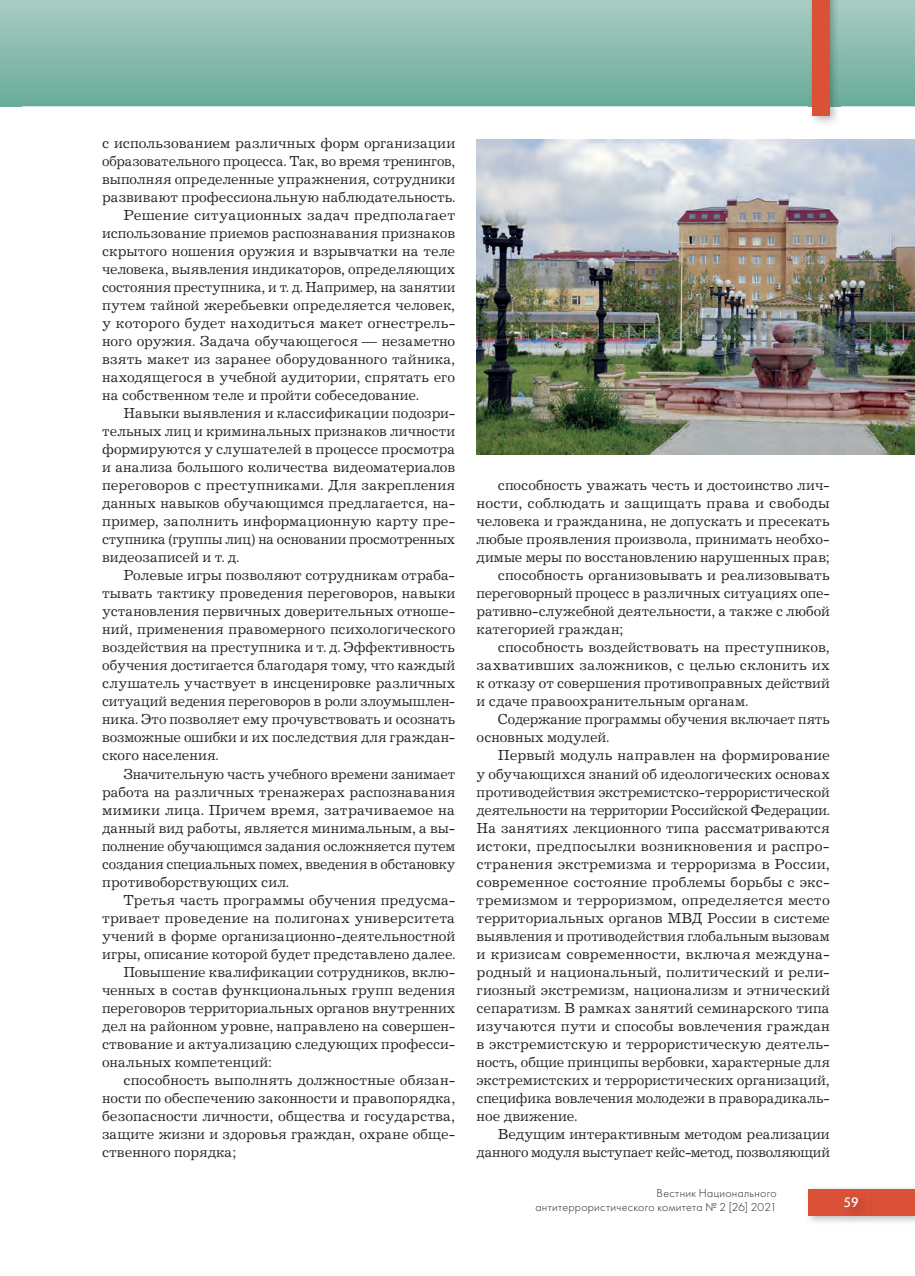
<style>
.page{position:relative;width:915px;height:1276px;background:#fff}
.page>*{position:absolute;margin:0;border:0;box-sizing:border-box;transform-origin:0 0}
.t1{font:15px "Journal C";color:#231f20}
.t2{font:15px "Journal C";letter-spacing:.02em;color:#231f20}
.t3{font:15px "Journal C";letter-spacing:-.02em;color:#231f20}
.t4{font:14.25px "Journal Sans C";color:#fff}
.t5{font:12px/14.4px "Futura Light C";letter-spacing:.025em;color:#231f20;text-align:right}
</style>
<div class="page">
<img style="left:476px;top:139px;width:438px;height:315px">
<svg style="left:21px;top:0;width:893px;height:106px;background:#89bbae"></svg>
<div style="left:0;top:0;width:21px;height:106px;background:linear-gradient(to bottom,#aacdc3,#6aab9a)"></div>
<img style="left:808px;top:1188px;width:106px;height:34px">
<div style="left:808px;top:1189px;width:106px;height:26px;background:#da5138"></div>
<img style="left:840px;top:1202px;width:30px;height:18px">
<img style="left:808px;top:0;width:31px;height:123px">
<div style="left:812px;top:0;width:17px;height:116px;background:#da5138"></div>
<p class="t1" style="left:102px;top:138px;width:354px">с использованием различных форм организации</p>
<p class="t1" style="left:102px;top:156px;width:354px">образовательного процесса. Так, во время тренингов,</p>
<p class="t1" style="left:102px;top:174px;width:354px">выполняя определенные упражнения, сотрудники</p>
<p class="t1" style="left:102px;top:192px;width:354px">развивают профессиональную наблюдательность.</p>
<p class="t2" style="left:123px;top:210px;width:333px">Решение ситуационных задач предполагает</p>
<p class="t1" style="left:102px;top:228px;width:354px">использование приемов распознавания признаков</p>
<p class="t1" style="left:102px;top:246px;width:354px">скрытого ношения оружия и взрывчатки на теле</p>
<p class="t1" style="left:102px;top:264px;width:354px">человека, выявления индикаторов, определяющих</p>
<p class="t1" style="left:102px;top:282px;width:354px">состояния преступника, и т. д. Например, на занятии</p>
<p class="t1" style="left:102px;top:300px;width:354px">путем тайной жеребьевки определяется человек,</p>
<p class="t1" style="left:102px;top:318px;width:354px">у которого будет находиться макет огнестрель-</p>
<p class="t1" style="left:102px;top:336px;width:354px">ного оружия. Задача обучающегося — незаметно</p>
<p class="t1" style="left:102px;top:354px;width:354px">взять макет из заранее оборудованного тайника,</p>
<p class="t1" style="left:102px;top:372px;width:354px">находящегося в учебной аудитории, спрятать его</p>
<p class="t1" style="left:102px;top:390px;width:318px">на собственном теле и пройти собеседование.</p>
<p class="t1" style="left:123px;top:408px;width:333px">Навыки выявления и классификации подозри-</p>
<p class="t1" style="left:102px;top:426px;width:354px">тельных лиц и криминальных признаков личности</p>
<p class="t1" style="left:102px;top:444px;width:354px">формируются у слушателей в процессе просмотра</p>
<p class="t1" style="left:102px;top:462px;width:354px">и анализа большого количества видеоматериалов</p>
<p class="t1" style="left:102px;top:480px;width:354px">переговоров с преступниками. Для закрепления</p>
<p class="t1" style="left:102px;top:498px;width:354px">данных навыков обучающимся предлагается, на-</p>
<p class="t1" style="left:102px;top:516px;width:354px">пример, заполнить информационную карту пре-</p>
<p class="t1" style="left:102px;top:534px;width:354px">ступника (группы лиц) на основании просмотренных</p>
<p class="t1" style="left:102px;top:552px;width:139px">видеозаписей и т. д.</p>
<p class="t1" style="left:123px;top:570px;width:333px">Ролевые игры позволяют сотрудникам отраба-</p>
<p class="t1" style="left:102px;top:588px;width:354px">тывать тактику проведения переговоров, навыки</p>
<p class="t1" style="left:102px;top:606px;width:354px">установления первичных доверительных отноше-</p>
<p class="t1" style="left:102px;top:624px;width:354px">ний, применения правомерного психологического</p>
<p class="t1" style="left:102px;top:642px;width:354px">воздействия на преступника и т. д. Эффективность</p>
<p class="t1" style="left:102px;top:660px;width:354px">обучения достигается благодаря тому, что каждый</p>
<p class="t1" style="left:102px;top:678px;width:354px">слушатель участвует в инсценировке различных</p>
<p class="t1" style="left:102px;top:696px;width:354px">ситуаций ведения переговоров в роли злоумышлен-</p>
<p class="t1" style="left:102px;top:714px;width:354px">ника. Это позволяет ему прочувствовать и осознать</p>
<p class="t1" style="left:102px;top:732px;width:354px">возможные ошибки и их последствия для граждан-</p>
<p class="t1" style="left:102px;top:750px;width:118px">ского населения.</p>
<p class="t1" style="left:123px;top:768px;width:333px">Значительную часть учебного времени занимает</p>
<p class="t1" style="left:102px;top:786px;width:354px">работа на различных тренажерах распознавания</p>
<p class="t1" style="left:102px;top:804px;width:354px">мимики лица. Причем время, затрачиваемое на</p>
<p class="t1" style="left:102px;top:822px;width:354px">данный вид работы, является минимальным, а вы-</p>
<p class="t1" style="left:102px;top:840px;width:354px">полнение обучающимся задания осложняется путем</p>
<p class="t1" style="left:102px;top:858px;width:354px">создания специальных помех, введения в обстановку</p>
<p class="t1" style="left:102px;top:876px;width:188px">противоборствующих сил.</p>
<p class="t1" style="left:123px;top:894px;width:333px">Третья часть программы обучения предусма-</p>
<p class="t1" style="left:102px;top:912px;width:354px">тривает проведение на полигонах университета</p>
<p class="t1" style="left:102px;top:930px;width:354px">учений в форме организационно-деятельностной</p>
<p class="t1" style="left:102px;top:948px;width:354px">игры, описание которой будет представлено далее.</p>
<p class="t1" style="left:123px;top:966px;width:333px">Повышение квалификации сотрудников, вклю-</p>
<p class="t1" style="left:102px;top:984px;width:354px">ченных в состав функциональных групп ведения</p>
<p class="t1" style="left:102px;top:1002px;width:355px">переговоров территориальных органов внутренних</p>
<p class="t1" style="left:102px;top:1020px;width:354px">дел на районном уровне, направлено на совершен-</p>
<p class="t1" style="left:102px;top:1038px;width:354px">ствование и актуализацию следующих професси-</p>
<p class="t1" style="left:102px;top:1056px;width:172px">ональных компетенций:</p>
<p class="t1" style="left:123px;top:1074px;width:333px">способность выполнять должностные обязан-</p>
<p class="t1" style="left:102px;top:1092px;width:354px">ности по обеспечению законности и правопорядка,</p>
<p class="t1" style="left:102px;top:1110px;width:354px">безопасности личности, общества и государства,</p>
<p class="t1" style="left:102px;top:1128px;width:354px">защите жизни и здоровья граждан, охране обще-</p>
<p class="t1" style="left:102px;top:1146px;width:136px">ственного порядка;</p>
<p class="t1" style="left:497px;top:480px;width:333px">способность уважать честь и достоинство лич-</p>
<p class="t2" style="left:476px;top:498px;width:354px">ности, соблюдать и защищать права и свободы</p>
<p class="t1" style="left:476px;top:516px;width:354px">человека и гражданина, не допускать и пресекать</p>
<p class="t1" style="left:476px;top:534px;width:354px">любые проявления произвола, принимать необхо-</p>
<p class="t1" style="left:476px;top:552px;width:354px">димые меры по восстановлению нарушенных прав;</p>
<p class="t1" style="left:497px;top:570px;width:333px">способность организовывать и реализовывать</p>
<p class="t1" style="left:476px;top:588px;width:354px">переговорный процесс в различных ситуациях опе-</p>
<p class="t1" style="left:476px;top:606px;width:354px">ративно-служебной деятельности, а также с любой</p>
<p class="t1" style="left:476px;top:624px;width:148px">категорией граждан;</p>
<p class="t1" style="left:497px;top:642px;width:333px">способность воздействовать на преступников,</p>
<p class="t1" style="left:476px;top:660px;width:354px">захвативших заложников, с целью склонить их</p>
<p class="t1" style="left:476px;top:678px;width:354px">к отказу от совершения противоправных действий</p>
<p class="t1" style="left:476px;top:696px;width:273px">и сдаче правоохранительным органам.</p>
<p class="t1" style="left:497px;top:714px;width:333px">Содержание программы обучения включает пять</p>
<p class="t1" style="left:476px;top:732px;width:134px">основных модулей.</p>
<p class="t1" style="left:497px;top:750px;width:333px">Первый модуль направлен на формирование</p>
<p class="t1" style="left:476px;top:768px;width:354px">у обучающихся знаний об идеологических основах</p>
<p class="t1" style="left:476px;top:786px;width:354px">противодействия экстремистско-террористической</p>
<p class="t1" style="left:476px;top:804px;width:354px">деятельности на территории Российской Федерации.</p>
<p class="t1" style="left:476px;top:822px;width:354px">На занятиях лекционного типа рассматриваются</p>
<p class="t1" style="left:476px;top:840px;width:354px">истоки, предпосылки возникновения и распро-</p>
<p class="t1" style="left:476px;top:858px;width:354px">странения экстремизма и терроризма в России,</p>
<p class="t1" style="left:476px;top:876px;width:354px">современное состояние проблемы борьбы с экс-</p>
<p class="t1" style="left:476px;top:894px;width:354px">тремизмом и терроризмом, определяется место</p>
<p class="t1" style="left:476px;top:912px;width:354px">территориальных органов МВД России в системе</p>
<p class="t1" style="left:476px;top:930px;width:354px">выявления и противодействия глобальным вызовам</p>
<p class="t1" style="left:476px;top:948px;width:354px">и кризисам современности, включая междуна-</p>
<p class="t1" style="left:476px;top:966px;width:354px">родный и национальный, политический и рели-</p>
<p class="t1" style="left:476px;top:984px;width:354px">гиозный экстремизм, национализм и этнический</p>
<p class="t1" style="left:476px;top:1002px;width:354px">сепаратизм. В рамках занятий семинарского типа</p>
<p class="t1" style="left:476px;top:1020px;width:354px">изучаются пути и способы вовлечения граждан</p>
<p class="t1" style="left:476px;top:1038px;width:354px">в экстремистскую и террористическую деятель-</p>
<p class="t1" style="left:476px;top:1056px;width:354px">ность, общие принципы вербовки, характерные для</p>
<p class="t1" style="left:476px;top:1074px;width:354px">экстремистских и террористических организаций,</p>
<p class="t1" style="left:476px;top:1092px;width:354px">специфика вовлечения молодежи в праворадикаль-</p>
<p class="t1" style="left:476px;top:1110px;width:102px">ное движение.</p>
<p class="t1" style="left:497px;top:1128px;width:333px">Ведущим интерактивным методом реализации</p>
<p class="t3" style="left:476px;top:1146px;width:354px">данного модуля выступает кейс-метод, позволяющий</p>
<p class="t5" style="left:535px;top:1186px;width:243px">Вестник Национального антитеррористического комитета № 2 [26] 2021</p>
<p class="t4" style="left:843px;top:1195px;width:17px">59</p>
</div>
